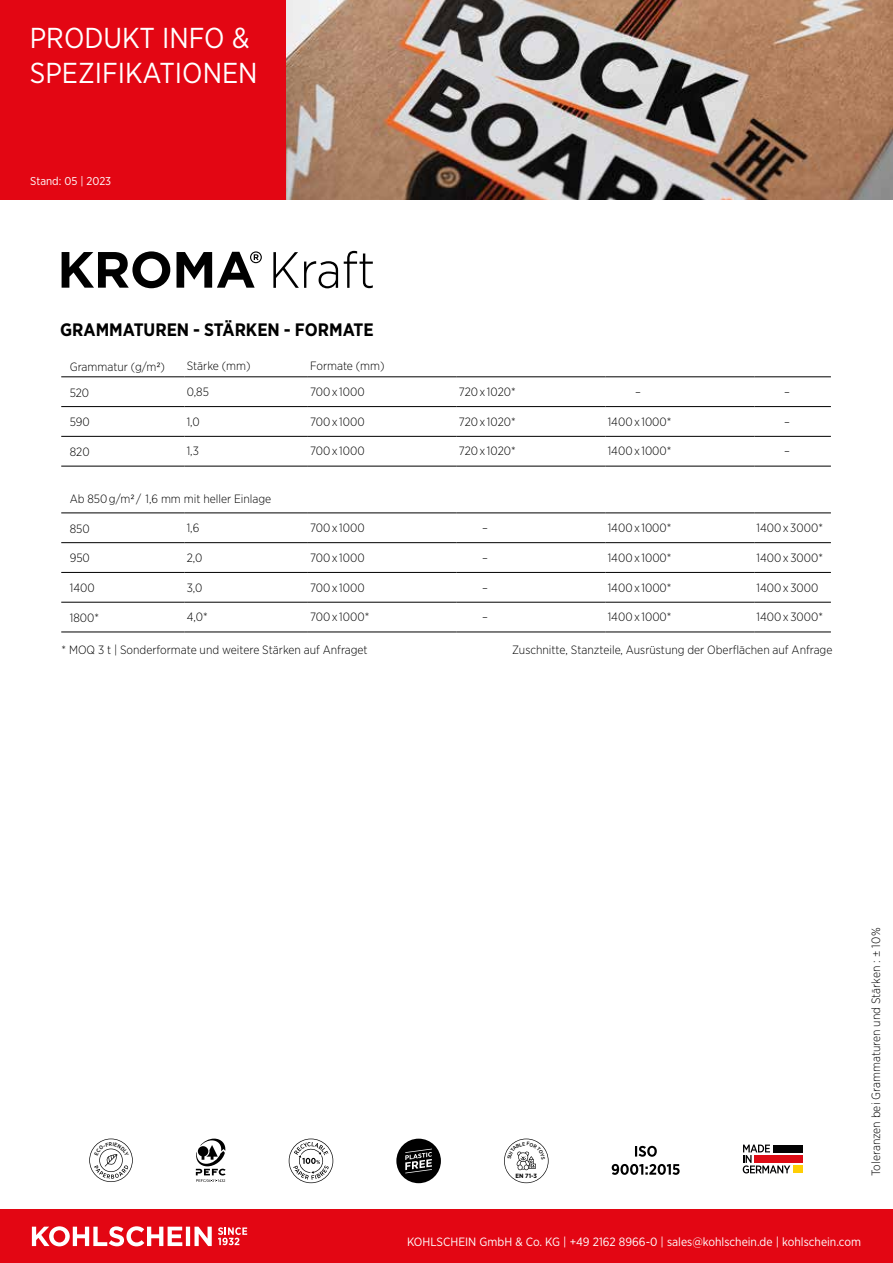
<style>
.page{position:relative;width:893px;height:1263px;background:#fff}
.page>*{position:absolute;margin:0;border:0;box-sizing:border-box;transform-origin:0 0}
.t1{font:28.8px/34.5px "Gotham Narrow";color:#fff}
.t2{font:700 18px "Gotham Narrow";color:#000}
.t3{font:300 12px "Gotham Narrow";color:#000}
.t4{font:12px "Gotham Narrow";color:#fff}
.t5{font:11.4px "Gotham Narrow";color:#fff}
.t6{font:700 6.15px "Gotham Narrow";color:#000;scale:1.06 1}
.s1{font-weight:400}
</style>
<div class="page">
<div style="left:0;top:1209px;width:893px;height:54px;background:#e30613"></div>
<div style="left:0;top:0;width:286px;height:200px;background:#e30613"></div>
<svg style="left:62px;top:251px;width:108px;height:37px"></svg>
<svg style="left:177px;top:251px;width:85px;height:37px"></svg>
<svg style="left:273px;top:252px;width:65px;height:36px"></svg>
<svg style="left:344px;top:251px;width:29px;height:37px"></svg>
<svg style="left:32px;top:1226px;width:180px;height:20px"></svg>
<svg style="left:218px;top:1227px;width:29px;height:18px"></svg>
<svg style="left:612px;top:1164px;width:68px;height:11px"></svg>
<svg style="left:635px;top:1146px;width:22px;height:11px"></svg>
<div style="left:773px;top:1144px;width:30px;height:8px;background:#020203"></div>
<div style="left:754px;top:1155px;width:49px;height:8px;background:#dd0b15"></div>
<div style="left:793px;top:1165px;width:10px;height:8px;background:#ffce05"></div>
<svg style="left:743px;top:1144px;width:47px;height:29px"></svg>
<svg style="left:196px;top:1138px;width:30px;height:44px"></svg>
<svg style="left:289px;top:1138px;width:44px;height:45px"></svg>
<div style="left:396px;top:1139px;width:45px;height:44px;background:#000;border-radius:50%"></div>
<svg style="left:405px;top:1148px;width:27px;height:25px"></svg>
<hr style="left:61px;top:377px;width:124px;height:1px;background:#000">
<hr style="left:61px;top:406px;width:124px;height:1px;background:#000">
<hr style="left:61px;top:436px;width:124px;height:1px;background:#000">
<hr style="left:61px;top:466px;width:124px;height:1px;background:#000">
<hr style="left:61px;top:513px;width:124px;height:1px;background:#000">
<hr style="left:61px;top:542px;width:124px;height:1px;background:#000">
<hr style="left:61px;top:572px;width:124px;height:1px;background:#000">
<hr style="left:61px;top:602px;width:124px;height:1px;background:#000">
<hr style="left:61px;top:632px;width:124px;height:1px;background:#000">
<hr style="left:185px;top:377px;width:123px;height:1px;background:#000">
<hr style="left:308px;top:377px;width:149px;height:1px;background:#000">
<hr style="left:185px;top:406px;width:123px;height:1px;background:#000">
<hr style="left:308px;top:406px;width:149px;height:1px;background:#000">
<hr style="left:185px;top:436px;width:123px;height:1px;background:#000">
<hr style="left:308px;top:436px;width:149px;height:1px;background:#000">
<hr style="left:185px;top:466px;width:123px;height:1px;background:#000">
<hr style="left:308px;top:466px;width:149px;height:1px;background:#000">
<hr style="left:185px;top:513px;width:123px;height:1px;background:#000">
<hr style="left:308px;top:513px;width:149px;height:1px;background:#000">
<hr style="left:185px;top:542px;width:123px;height:1px;background:#000">
<hr style="left:308px;top:542px;width:149px;height:1px;background:#000">
<hr style="left:185px;top:572px;width:123px;height:1px;background:#000">
<hr style="left:308px;top:572px;width:149px;height:1px;background:#000">
<hr style="left:185px;top:602px;width:123px;height:1px;background:#000">
<hr style="left:308px;top:602px;width:149px;height:1px;background:#000">
<hr style="left:185px;top:632px;width:123px;height:1px;background:#000">
<hr style="left:308px;top:632px;width:149px;height:1px;background:#000">
<hr style="left:457px;top:377px;width:148px;height:1px;background:#000">
<hr style="left:605px;top:377px;width:149px;height:1px;background:#000">
<hr style="left:754px;top:377px;width:77px;height:1px;background:#000">
<hr style="left:457px;top:406px;width:148px;height:1px;background:#000">
<hr style="left:605px;top:406px;width:149px;height:1px;background:#000">
<hr style="left:754px;top:406px;width:77px;height:1px;background:#000">
<hr style="left:457px;top:436px;width:148px;height:1px;background:#000">
<hr style="left:605px;top:436px;width:149px;height:1px;background:#000">
<hr style="left:754px;top:436px;width:77px;height:1px;background:#000">
<hr style="left:457px;top:466px;width:148px;height:1px;background:#000">
<hr style="left:605px;top:466px;width:149px;height:1px;background:#000">
<hr style="left:754px;top:466px;width:77px;height:1px;background:#000">
<hr style="left:457px;top:513px;width:148px;height:1px;background:#000">
<hr style="left:605px;top:513px;width:149px;height:1px;background:#000">
<hr style="left:754px;top:513px;width:77px;height:1px;background:#000">
<hr style="left:457px;top:542px;width:148px;height:1px;background:#000">
<hr style="left:605px;top:542px;width:149px;height:1px;background:#000">
<hr style="left:754px;top:542px;width:77px;height:1px;background:#000">
<hr style="left:457px;top:572px;width:148px;height:1px;background:#000">
<hr style="left:605px;top:572px;width:149px;height:1px;background:#000">
<hr style="left:754px;top:572px;width:77px;height:1px;background:#000">
<hr style="left:457px;top:602px;width:148px;height:1px;background:#000">
<hr style="left:605px;top:602px;width:149px;height:1px;background:#000">
<hr style="left:754px;top:602px;width:77px;height:1px;background:#000">
<hr style="left:457px;top:632px;width:148px;height:1px;background:#000">
<hr style="left:605px;top:632px;width:149px;height:1px;background:#000">
<hr style="left:754px;top:632px;width:77px;height:1px;background:#000">
<img style="left:286px;top:0;width:607px;height:200px">
<svg style="left:89px;top:1138px;width:44px;height:44px"></svg>
<svg style="left:504px;top:1138px;width:45px;height:45px"></svg>
<h1 class="t1" style="left:30px;top:20px;width:229px">PRODUKT INFO &amp;<br>SPEZIFIKATIONEN</h1>
<p class="t5" style="left:30px;top:174px;width:82px">Stand: 05 | 2023</p>
<h2 class="t2" style="left:60px;top:318px;width:315px">GRAMMATUREN - STÄRKEN - FORMATE</h2>
<p class="t3" style="left:70px;top:359px;width:97px">Grammatur (g/m<span class="s1">2</span>)</p>
<p class="t3" style="left:187px;top:359px;width:65px">Stärke (mm)</p>
<p class="t3" style="left:310px;top:359px;width:76px">Formate (mm)</p>
<p class="t3" style="left:70px;top:385px;width:21px">520</p>
<p class="t3" style="left:187px;top:384px;width:24px">0,85</p>
<p class="t3" style="left:310px;top:384px;width:56px">700 x 1000</p>
<p class="t3" style="left:459px;top:384px;width:58px">720 x 1020*</p>
<p class="t3" style="left:635px;top:384px;width:7px">–</p>
<p class="t3" style="left:784px;top:384px;width:7px">–</p>
<p class="t3" style="left:70px;top:415px;width:22px">590</p>
<p class="t3" style="left:187px;top:414px;width:15px">1,0</p>
<p class="t3" style="left:310px;top:414px;width:56px">700 x 1000</p>
<p class="t3" style="left:459px;top:414px;width:58px">720 x 1020*</p>
<p class="t3" style="left:608px;top:414px;width:65px">1400 x 1000*</p>
<p class="t3" style="left:784px;top:414px;width:7px">–</p>
<p class="t3" style="left:70px;top:444px;width:21px">820</p>
<p class="t3" style="left:187px;top:444px;width:14px">1,3</p>
<p class="t3" style="left:310px;top:444px;width:56px">700 x 1000</p>
<p class="t3" style="left:459px;top:444px;width:58px">720 x 1020*</p>
<p class="t3" style="left:608px;top:444px;width:65px">1400 x 1000*</p>
<p class="t3" style="left:784px;top:444px;width:7px">–</p>
<p class="t3" style="left:70px;top:491px;width:203px">Ab 850 g/m<span class="s1">2</span> / 1,6 mm mit heller Einlage</p>
<p class="t3" style="left:70px;top:521px;width:21px">850</p>
<p class="t3" style="left:187px;top:520px;width:14px">1,6</p>
<p class="t3" style="left:310px;top:520px;width:56px">700 x 1000</p>
<p class="t3" style="left:482px;top:520px;width:7px">–</p>
<p class="t3" style="left:608px;top:520px;width:65px">1400 x 1000*</p>
<p class="t3" style="left:756px;top:520px;width:68px">1400 x 3000*</p>
<p class="t3" style="left:70px;top:551px;width:22px">950</p>
<p class="t3" style="left:187px;top:550px;width:17px">2,0</p>
<p class="t3" style="left:310px;top:550px;width:56px">700 x 1000</p>
<p class="t3" style="left:482px;top:550px;width:7px">–</p>
<p class="t3" style="left:608px;top:550px;width:65px">1400 x 1000*</p>
<p class="t3" style="left:756px;top:550px;width:68px">1400 x 3000*</p>
<p class="t3" style="left:70px;top:580px;width:26px">1400</p>
<p class="t3" style="left:187px;top:580px;width:17px">3,0</p>
<p class="t3" style="left:310px;top:580px;width:56px">700 x 1000</p>
<p class="t3" style="left:482px;top:580px;width:7px">–</p>
<p class="t3" style="left:608px;top:580px;width:65px">1400 x 1000*</p>
<p class="t3" style="left:757px;top:580px;width:63px">1400 x 3000</p>
<p class="t3" style="left:70px;top:610px;width:31px">1800*</p>
<p class="t3" style="left:187px;top:610px;width:22px">4,0*</p>
<p class="t3" style="left:310px;top:610px;width:61px">700 x 1000*</p>
<p class="t3" style="left:482px;top:610px;width:7px">–</p>
<p class="t3" style="left:608px;top:610px;width:65px">1400 x 1000*</p>
<p class="t3" style="left:757px;top:610px;width:68px">1400 x 3000*</p>
<p class="t3" style="left:62px;top:642px;width:308px">* MOQ 3 t | Sonderformate und weitere Stärken auf Anfraget</p>
<p class="t3" style="left:512px;top:642px;width:322px">Zuschnitte, Stanzteile, Ausrüstung der Oberflächen auf Anfrage</p>
<p class="t6" style="left:516px;top:1171px;width:22px">EN 71-3</p>
<p class="t3" style="left:869px;top:1176px;width:250px;rotate:-90deg">Toleranzen bei Grammaturen und Stärken : ± 10 %</p>
<p class="t4" style="left:407px;top:1234px;width:456px">KOHLSCHEIN GmbH &amp; Co. KG | +49 2162 8966-0 | sales@kohlschein.de | kohlschein.com</p>
</div>
